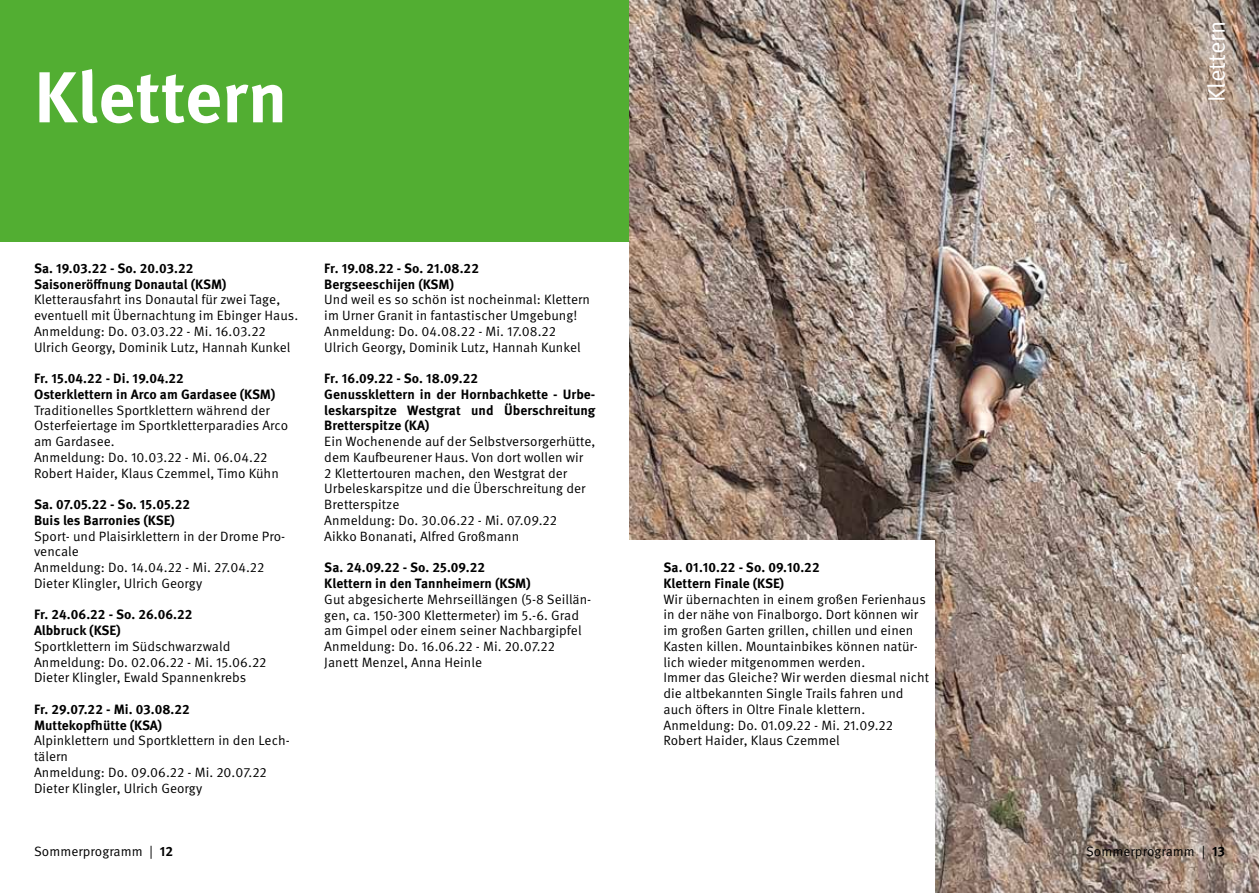
<style>
.page{position:relative;width:1259px;height:893px;background:#fff}
.page>*{position:absolute;margin:0;border:0;box-sizing:border-box;transform-origin:0 0}
.t1{font:700 72px "Meta Pro";color:#fff}
.t2{font:24px "Meta Pro Norm";color:#fff}
.t3{font:13.5px/15.8px "Meta Pro Norm";letter-spacing:.005em;color:#000}
.t4{font:700 13.5px/15.8px "Meta Pro";letter-spacing:.005em;color:#000}
.s1{font-family:"Meta Pro";font-weight:700}
</style>
<div class="page">
<div style="left:0;top:0;width:629px;height:241px;background:#52ae32"></div>
<img style="left:629px;top:0;width:630px;height:893px">
<div style="left:629px;top:541px;width:305px;height:352px;background:#fff"></div>
<h1 class="t1" style="left:34px;top:41px;width:255px">Klettern</h1>
<p class="t4" style="left:34px;top:259px;width:194px">Sa. 19.03.22 - So. 20.03.22<br>Saisoneröffnung Donautal (KSM)</p>
<p class="t3" style="left:34px;top:291px;width:266px">Kletterausfahrt ins Donautal für zwei Tage, eventuell mit Übernachtung im Ebinger Haus.<br>Anmeldung: Do. 03.03.22 - Mi. 16.03.22<br>Ulrich Georgy, Dominik Lutz, Hannah Kunkel</p>
<p class="t4" style="left:34px;top:370px;width:243px">Fr. 15.04.22 - Di. 19.04.22<br>Osterklettern in Arco am Gardasee (KSM)</p>
<p class="t3" style="left:34px;top:401px;width:256px">Traditionelles Sportklettern während der Osterfeiertage im Sportkletterparadies Arco am Gardasee.<br>Anmeldung: Do. 10.03.22 - Mi. 06.04.22<br>Robert Haider, Klaus Czemmel, Timo Kühn</p>
<p class="t4" style="left:34px;top:496px;width:158px">Sa. 07.05.22 - So. 15.05.22<br>Buis les Barronies (KSE)</p>
<p class="t3" style="left:34px;top:527px;width:253px">Sport- und Plaisirklettern in der Drome Pro&shy;vencale<br>Anmeldung: Do. 14.04.22 - Mi. 27.04.22<br>Dieter Klingler, Ulrich Georgy</p>
<p class="t4" style="left:34px;top:606px;width:160px">Fr. 24.06.22 - So. 26.06.22<br>Albbruck (KSE)</p>
<p class="t3" style="left:34px;top:637px;width:234px">Sportklettern im Südschwarzwald<br>Anmeldung: Do. 02.06.22 - Mi. 15.06.22<br>Dieter Klingler, Ewald Spannenkrebs</p>
<p class="t4" style="left:34px;top:700px;width:157px">Fr. 29.07.22 - Mi. 03.08.22<br>Muttekopfhütte (KSA)</p>
<p class="t3" style="left:34px;top:732px;width:257px">Alpinklettern und Sportklettern in den Lech&shy;tälern<br>Anmeldung: Do. 09.06.22 - Mi. 20.07.22<br>Dieter Klingler, Ulrich Georgy</p>
<p class="t4" style="left:324px;top:259px;width:156px">Fr. 19.08.22 - So. 21.08.22<br>Bergseeschijen (KSM)</p>
<p class="t3" style="left:324px;top:291px;width:267px">Und weil es so schön ist nocheinmal: Klettern im Urner Granit in fantastischer Umgebung!<br>Anmeldung: Do. 04.08.22 - Mi. 17.08.22<br>Ulrich Georgy, Dominik Lutz, Hannah Kunkel</p>
<p class="t4" style="left:324px;top:370px;width:273px">Fr. 16.09.22 - So. 18.09.22<br>Genussklettern in der Hornbachkette - Urbe&shy;leskarspitze Westgrat und Überschreitung Bretterspitze (KA)</p>
<p class="t3" style="left:324px;top:433px;width:273px">Ein Wochenende auf der Selbstversorgerhütte, dem Kaufbeurener Haus. Von dort wollen wir<br>2 Klettertouren machen, den Westgrat der Urbeleskarspitze und die Überschreitung der Bretterspitze<br>Anmeldung: Do. 30.06.22 - Mi. 07.09.22<br>Aikko Bonanati, Alfred Großmann</p>
<p class="t4" style="left:324px;top:559px;width:208px">Sa. 24.09.22 - So. 25.09.22<br>Klettern in den Tannheimern (KSM)</p>
<p class="t3" style="left:324px;top:590px;width:268px">Gut abgesicherte Mehrseillängen (5-8 Seillän&shy;gen, ca. 150-300 Klettermeter) im 5.-6. Grad am Gimpel oder einem seiner Nachbargipfel Anmeldung: Do. 16.06.22 - Mi. 20.07.22<br>Janett Menzel, Anna Heinle</p>
<p class="t4" style="left:663px;top:559px;width:158px">Sa. 01.10.22 - So. 09.10.22<br>Klettern Finale (KSE)</p>
<p class="t3" style="left:663px;top:590px;width:267px">Wir übernachten in einem großen Ferienhaus in der nähe von Finalborgo. Dort können wir im großen Garten grillen, chillen und einen Kasten killen. Mountainbikes können natür&shy;lich wieder mitgenommen werden.<br>Immer das Gleiche? Wir werden diesmal nicht die altbekannten Single Trails fahren und auch öfters in Oltre Finale klettern.<br>Anmeldung: Do. 01.09.22 - Mi. 21.09.22<br>Robert Haider, Klaus Czemmel</p>
<h2 class="t2" style="left:1198px;top:102px;width:83px;rotate:-90deg">Klettern</h2>
<p class="t3" style="left:34px;top:842px;width:141px">Sommerprogramm | <span class="s1">12</span></p>
<p class="t3" style="left:1086px;top:842px;width:140px">Sommerprogramm | <span class="s1">13</span></p>
</div>
